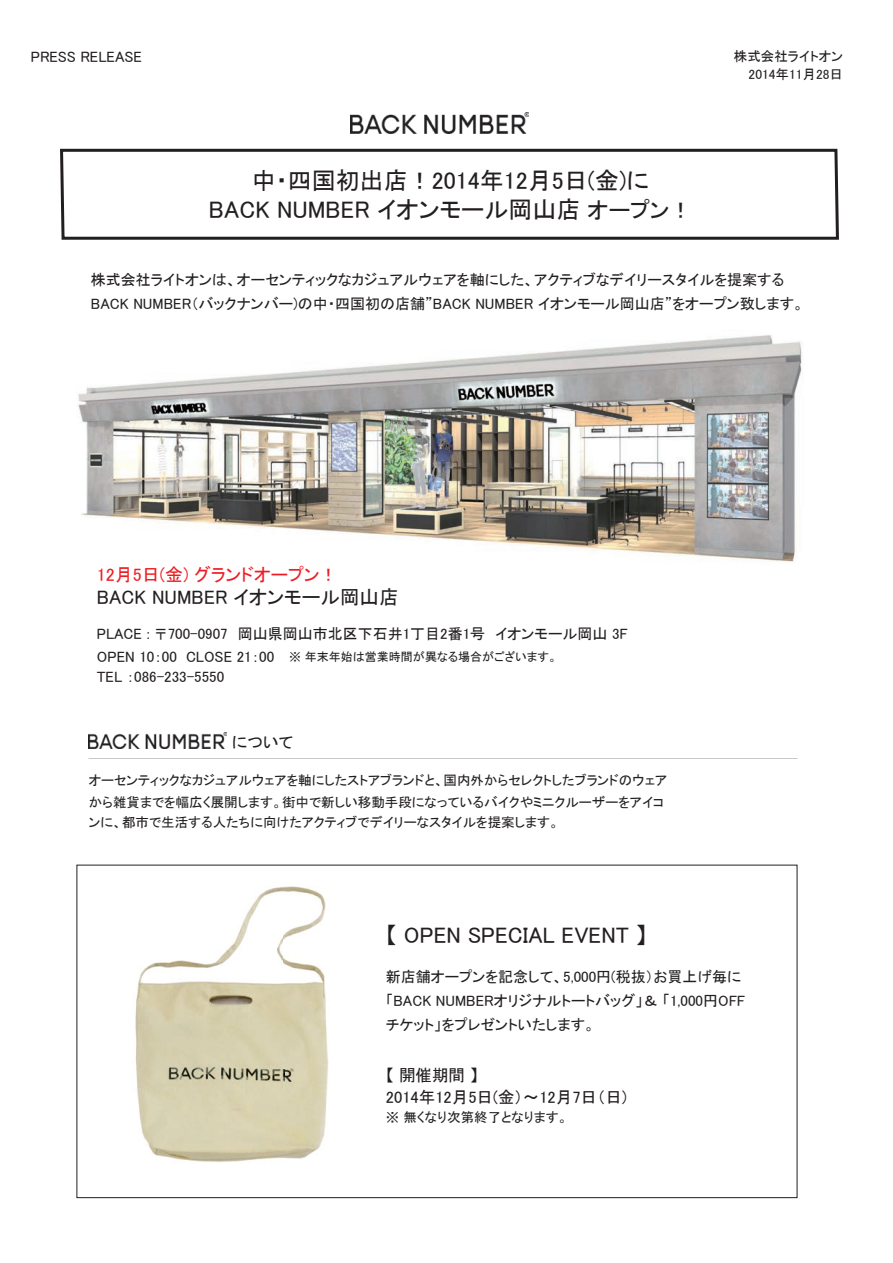
<style>
.page{position:relative;width:893px;height:1263px;background:#fff}
.page>*{position:absolute;margin:0;border:0;box-sizing:border-box;transform-origin:0 0}
.t1{font:24px/28.8px "MS P Gothic";color:#231f20;text-align:center}
.t2{font:22.5px "MS P Gothic";color:#231f20}
.t3{font:19.5px "MS P Gothic";color:#231f20}
.t4{font:18px "MS P Gothic";color:#ee1d23}
.t5{font:16.5px/22.2px "MS P Gothic";color:#231f20}
.t6{font:15px/24px "MS P Gothic";color:#231f20}
.t7{font:15px "MS P Gothic";color:#d91a5b}
.t8{font:13.5px/21.9px "MS P Gothic";color:#231f20}
.t9{font:12px "MS P Gothic";color:#231f20}
.s1{font-size:22.5px}
.s2{font-size:13.5px}
</style>
<div class="page">
<svg style="left:60px;top:148px;width:779px;height:92px"></svg>
<img style="left:350px;top:112px;width:179px;height:22px">
<img style="left:78px;top:335px;width:724px;height:227px">
<img style="left:135px;top:886px;width:194px;height:276px">
<img style="left:89px;top:732px;width:138px;height:16px">
<p class="t6" style="left:31px;top:45px;width:113px">PRESS RELEASE</p>
<p class="t1" style="left:209px;top:166px;width:485px">中・四国初出店！2014年12月5日(金)に<br>BACK NUMBER イオンモール岡山店 <span class="s1">オープン！</span></p>
<p class="t8" style="left:734px;top:45px;width:111px">株式会社ライトオン</p>
<p class="t8" style="left:749px;top:63px;width:96px">2014年11月28日</p>
<p class="t6" style="left:91px;top:268px;width:715px">株式会社ライトオンは、オーセンティックなカジュアルウェアを軸にした、アクティブなデイリースタイルを提案する<br>BACK NUMBER（バックナンバー)の中・四国初の店舗”BACK NUMBER イオンモール岡山店”をオープン致します。</p>
<p class="t4" style="left:97px;top:565px;width:242px">12月5日(金) グランドオープン！</p>
<p class="t3" style="left:97px;top:587px;width:303px">BACK NUMBER イオンモール岡山店</p>
<p class="t6" style="left:97px;top:622px;width:532px;line-height:22.6px">PLACE : <span class="s2">〒</span>700-0907　岡山県岡山市北区下石井1丁目2番1号　イオンモール岡山 3F<br>OPEN 10：00 CLOSE 21：00　 　</p>
<p class="t6" style="left:97px;top:664px;width:129px">TEL ：086-233-5550</p>
<p class="t9" style="left:289px;top:650px;width:269px">※ 年末年始は営業時間が異なる場合がございます。</p>
<p class="t5" style="left:232px;top:731px;width:63px">について</p>
<p class="t8" style="left:89px;top:769px;width:580px">オーセンティックなカジュアルウェアを軸にしたストアブランドと、国内外からセレクトしたブランドのウェアから雑貨までを幅広く展開します。街中で新しい移動手段になっているバイクやミニクルーザーをアイコ</p>
<p class="t8" style="left:89px;top:811px;width:472px">ンに、都市で生活する人たちに向けたアクティブでデイリーなスタイルを提案します。</p>
<p class="t2" style="left:386px;top:924px;width:263px">【 OPEN SPECIAL EVENT 】</p>
<p class="t6" style="left:386px;top:964px;width:361px">新店舗オープンを記念して、5,000円(税抜）お買上げ毎に「BACK NUMBERオリジナルトートバッグ」＆ 「1,000円OFFチケット」をプレゼントいたします。</p>
<p class="t5" style="left:386px;top:1064px;width:243px">【 開催期間 】<br>2014年12月5日(金）～12月7日（日)</p>
<p class="t7" style="left:386px;top:1065px;width:45px">　 　 　</p>
<p class="t8" style="left:386px;top:1106px;width:183px">※ 無くなり次第終了となります。</p>
</div>
